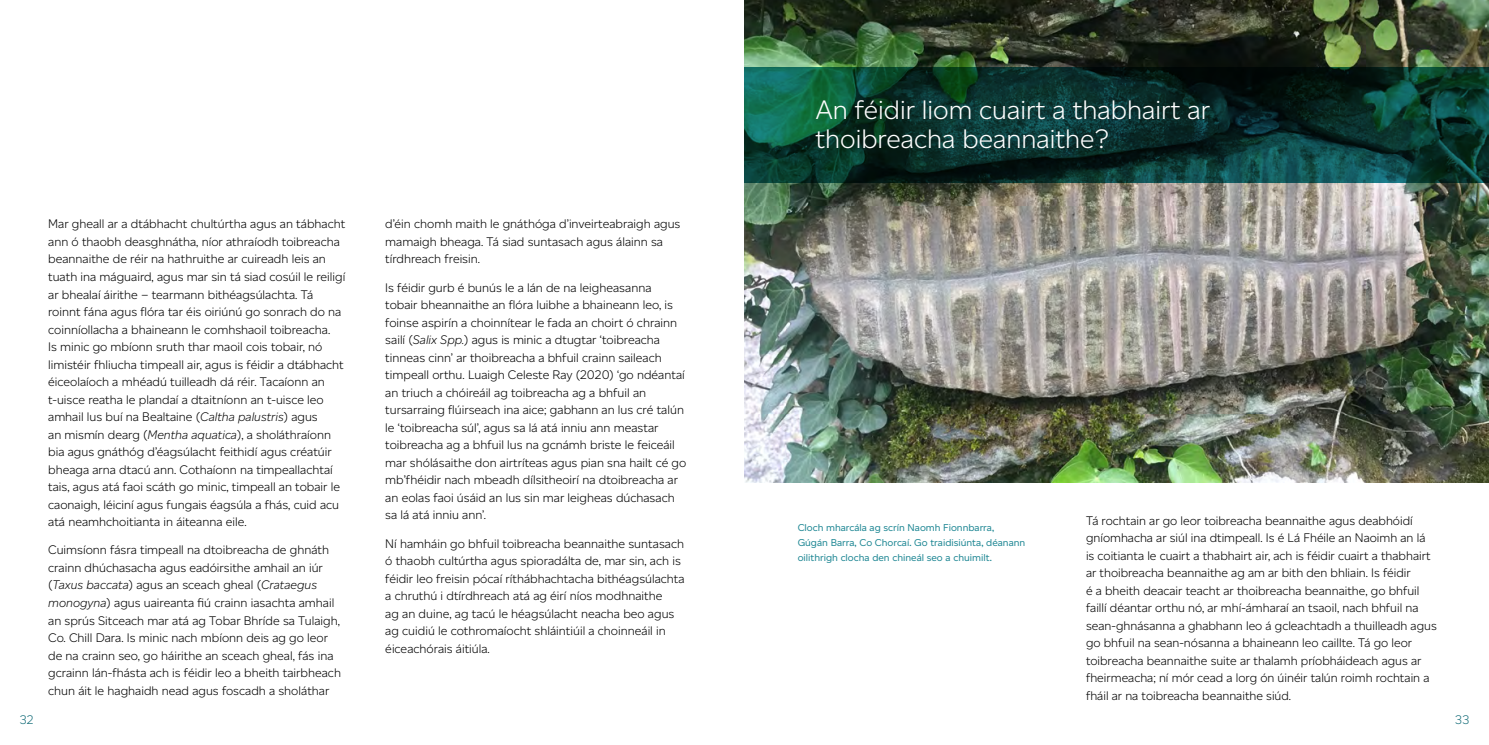
<style>
.page{position:relative;width:1489px;height:745px;background:#fff}
.page>*{position:absolute;margin:0;border:0;box-sizing:border-box;transform-origin:0 0}
.t1{font:300 26.88px/29.2px "Altform";color:#fff}
.t2{font:300 12.5px/17.5px "Altform";color:#000}
.t3{font:300 12.5px "Altform";color:#156d79}
.t4{font:10px/15px "Altform";color:#1d8693}
.s1{font-style:italic}
</style>
<div class="page">
<img style="left:744px;top:0;width:744px;height:482px">
<svg style="left:744px;top:67px;width:744px;height:115px;background:#09362f"></svg>
<p class="t2" style="left:48px;top:215px;width:299px">Mar gheall ar a dtábhacht chultúrtha agus an tábhacht ann ó thaobh deasghnátha, níor athraíodh toibreacha beannaithe de réir na hathruithe ar cuireadh leis an tuath ina máguaird, agus mar sin tá siad cosúil le reiligí ar bhealaí áirithe – tearmann bithéagsúlachta. Tá roinnt fána agus flóra tar éis oiriúnú go sonrach do na coinníollacha a bhaineann le comhshaoil toibreacha.<br>Is minic go mbíonn sruth thar maoil cois tobair, nó limistéir fhliucha timpeall air, agus is féidir a dtábhacht éiceolaíoch a mhéadú tuilleadh dá réir. Tacaíonn an t-uisce reatha le plandaí a dtaitníonn an t-uisce leo amhail lus buí na Bealtaine (<span class="s1">Caltha palustris</span>) agus<br>an mismín dearg (<span class="s1">Mentha aquatica</span>), a sholáthraíonn bia agus gnáthóg d’éagsúlacht feithidí agus créatúir bheaga arna dtacú ann. Cothaíonn na timpeallachtaí tais, agus atá faoi scáth go minic, timpeall an tobair le caonaigh, léiciní agus fungais éagsúla a fhás, cuid acu atá neamhchoitianta in áiteanna eile.</p>
<p class="t2" style="left:48px;top:541px;width:294px">Cuimsíonn fásra timpeall na dtoibreacha de ghnáth crainn dhúchasacha agus eadóirsithe amhail an iúr (<span class="s1">Taxus baccata</span>) agus an sceach gheal (<span class="s1">Crataegus monogyna</span>) agus uaireanta fiú crainn iasachta amhail an sprús Sitceach mar atá ag Tobar Bhríde sa Tulaigh, Co. Chill Dara. Is minic nach mbíonn deis ag go leor de na crainn seo, go háirithe an sceach gheal, fás ina gcrainn lán-fhásta ach is féidir leo a bheith tairbheach chun áit le haghaidh nead agus foscadh a sholáthar</p>
<p class="t2" style="left:385px;top:215px;width:296px">d’éin chomh maith le gnáthóga d’inveirteabraigh agus mamaigh bheaga. Tá siad suntasach agus álainn sa tírdhreach freisin.</p>
<p class="t2" style="left:385px;top:278px;width:302px">Is féidir gurb é bunús le a lán de na leigheasanna tobair bheannaithe an flóra luibhe a bhaineann leo, is foinse aspirín a choinnítear le fada an choirt ó chrainn sailí (<span class="s1">Salix Spp.</span>) agus is minic a dtugtar ‘toibreacha tinneas cinn’ ar thoibreacha a bhfuil crainn saileach timpeall orthu. Luaigh Celeste Ray (2020) ‘go ndéantaí an triuch a chóireáil ag toibreacha ag a bhfuil an tursarraing flúirseach ina aice; gabhann an lus cré talún le ‘toibreacha súl’, agus sa lá atá inniu ann meastar toibreacha ag a bhfuil lus na gcnámh briste le feiceáil mar shólásaithe don airtríteas agus pian sna hailt cé go mb’fhéidir nach mbeadh dílsitheoirí na dtoibreacha ar an eolas faoi úsáid an lus sin mar leigheas dúchasach sa lá atá inniu ann’.</p>
<p class="t2" style="left:385px;top:534px;width:301px">Ní hamháin go bhfuil toibreacha beannaithe suntasach ó thaobh cultúrtha agus spioradálta de, mar sin, ach is féidir leo freisin pócaí ríthábhachtacha bithéagsúlachta a chruthú i dtírdhreach atá ag éirí níos modhnaithe<br>ag an duine, ag tacú le héagsúlacht neacha beo agus ag cuidiú le cothromaíocht shláintiúil a choinneáil in éiceachórais áitiúla.</p>
<h1 class="t1" style="left:815px;top:95px;width:396px">An féidir liom cuairt a thabhairt ar thoibreacha beannaithe?</h1>
<p class="t4" style="left:797px;top:520px;width:229px">Cloch mharcála ag scrín Naomh Fionnbarra,<br>Gúgán Barra, Co Chorcaí. Go traidisiúnta, déanann oilithrigh clocha den chineál seo a chuimilt.</p>
<p class="t2" style="left:1085px;top:511px;width:352px">Tá rochtain ar go leor toibreacha beannaithe agus deabhóidí gníomhacha ar siúl ina dtimpeall. Is é Lá Fhéile an Naoimh an lá is coitianta le cuairt a thabhairt air, ach is féidir cuairt a thabhairt ar thoibreacha beannaithe ag am ar bith den bhliain. Is féidir<br>é a bheith deacair teacht ar thoibreacha beannaithe, go bhfuil faillí déantar orthu nó, ar mhí-ámharaí an tsaoil, nach bhfuil na sean-ghnásanna a ghabhann leo á gcleachtadh a thuilleadh agus go bhfuil na sean-nósanna a bhaineann leo caillte. Tá go leor toibreacha beannaithe suite ar thalamh príobháideach agus ar fheirmeacha; ní mór cead a lorg ón úinéir talún roimh rochtain a fháil ar na toibreacha beannaithe siúd.</p>
<p class="t3" style="left:20px;top:712px;width:15px">32</p>
<p class="t3" style="left:1455px;top:712px;width:16px">33</p>
</div>
